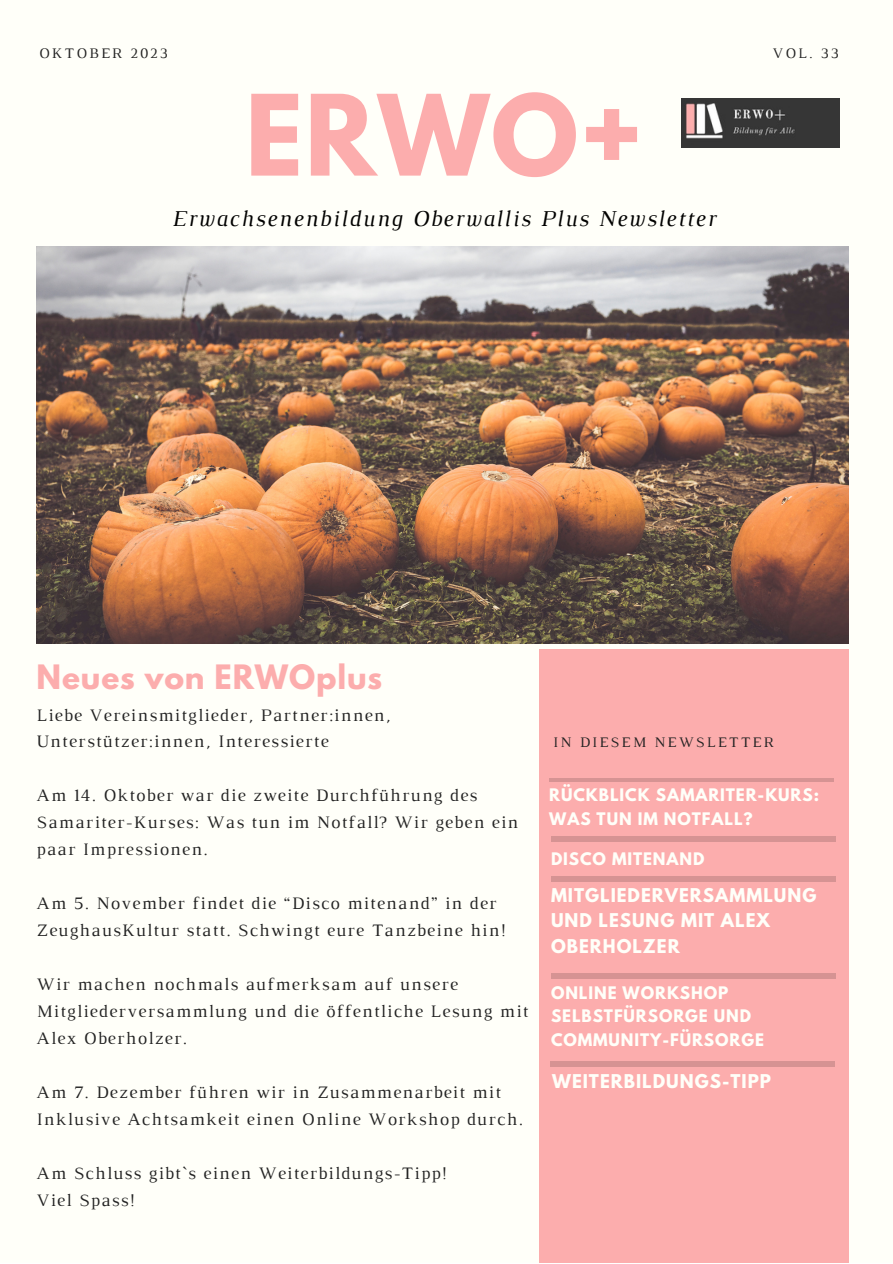
<style>
.page{position:relative;width:893px;height:1264px;background:#fff}
.page>*{position:absolute;margin:0;border:0;box-sizing:border-box;transform-origin:0 0}
.t1{font:700 99.15px "League Spartan";color:#fcadad}
.t2{font:700 29.7px "League Spartan";letter-spacing:.03em;color:#fcadad}
.t3{font:italic 23.1px "Luthier";letter-spacing:.07em;color:#000}
.t4{font:17.85px/27px "Luthier";letter-spacing:.07em;color:#222}
.t5{font:700 16.8px/25.8px "League Spartan";letter-spacing:.06em;color:#fffff9}
.t6{font:700 15.3px/23.5px "League Spartan";letter-spacing:.06em;color:#fffff9}
.t7{font:14.85px "Luthier";letter-spacing:.14em;color:#222}
</style>
<div class="page">
<div style="left:0;top:0;width:892px;height:1262px;background:#fffff9"></div>
<div style="left:539px;top:649px;width:309px;height:613px;background:#fcadad"></div>
<div style="left:551px;top:836px;width:284px;height:5px;background:#d69393"></div>
<hr style="left:549px;top:778px;width:285px;height:3px;background:#000">
<img style="left:37px;top:247px;width:811px;height:397px">
<img style="left:681px;top:98px;width:157px;height:50px">
<div style="left:551px;top:876px;width:285px;height:5px;background:#d69393"></div>
<div style="left:551px;top:973px;width:284px;height:6px;background:#d69393"></div>
<div style="left:550px;top:1061px;width:284px;height:5px;background:#d69393"></div>
<p class="t7" style="left:39px;top:47px;width:130px">OKTOBER 2023</p>
<p class="t7" style="left:772px;top:47px;width:68px">VOL. 33</p>
<p class="t1" style="left:245px;top:86px;width:399px">ERWO+</p>
<p class="t3" style="left:172px;top:210px;width:545px">Erwachsenenbildung Oberwallis Plus Newsletter</p>
<p class="t2" style="left:37px;top:662px;width:347px">Neues von ERWOplus</p>
<p class="t4" style="left:37px;top:702px;width:355px">Liebe Vereinsmitglieder, Partner:innen,<br>Unterstützer:innen, Interessierte</p>
<p class="t4" style="left:37px;top:783px;width:483px">Am 14. Oktober war die zweite Durchführung des<br>Samariter-Kurses: Was tun im Notfall? Wir geben ein paar Impressionen.</p>
<p class="t4" style="left:37px;top:891px;width:470px">Am 5. November findet die “Disco mitenand” in der<br>ZeughausKultur statt. Schwingt eure Tanzbeine hin!</p>
<p class="t4" style="left:37px;top:972px;width:493px">Wir machen nochmals aufmerksam auf unsere<br>Mitgliederversammlung und die öffentliche Lesung mit<br>Alex Oberholzer.</p>
<p class="t4" style="left:37px;top:1080px;width:487px">Am 7. Dezember führen wir in Zusammenarbeit mit<br>Inklusive Achtsamkeit einen Online Workshop durch.</p>
<p class="t4" style="left:37px;top:1161px;width:411px">Am Schluss gibt`s einen Weiterbildungs-Tipp!</p>
<p class="t4" style="left:37px;top:1188px;width:100px">Viel Spass!</p>
<p class="t7" style="left:553px;top:736px;width:222px">IN DIESEM NEWSLETTER</p>
<p class="t6" style="left:549px;top:785px;width:271px">RÜCKBLICK SAMARITER-KURS:<br>WAS TUN IM NOTFALL?</p>
<p class="t6" style="left:551px;top:848px;width:155px">DISCO MITENAND</p>
<p class="t5" style="left:551px;top:884px;width:267px">MITGLIEDERVERSAMMLUNG<br>UND LESUNG MIT ALEX<br>OBERHOLZER</p>
<p class="t6" style="left:551px;top:982px;width:214px">ONLINE WORKSHOP<br>SELBSTFÜRSORGE UND<br>COMMUNITY-FÜRSORGE</p>
<p class="t5" style="left:552px;top:1070px;width:220px">WEITERBILDUNGS-TIPP</p>
</div>
